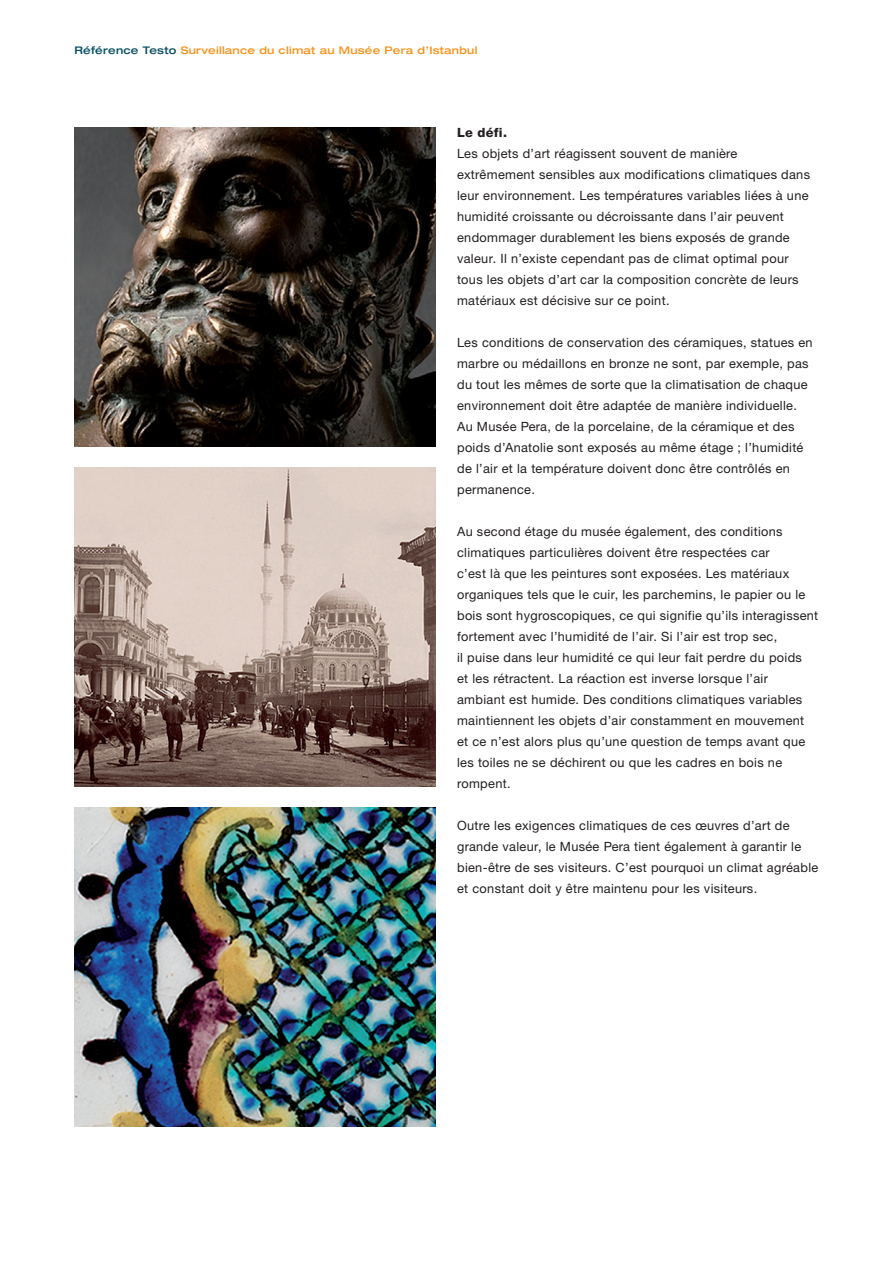
<style>
.page{position:relative;width:893px;height:1263px;background:#fff}
.page>*{position:absolute;margin:0;border:0;box-sizing:border-box;transform-origin:0 0}
.t1{font:12.75px/21px "Helvetica Neue LTW1 G";letter-spacing:.025em;color:#231f20}
.t2{font:800 12.75px "Helvetica Neue LTW1 G";letter-spacing:.025em;color:#231f20}
.t3{font:500 expanded 10.5px "Helvetica Neue LTW1 G";letter-spacing:.025em;color:#f7931d}
.s1{color:#074f64}
</style>
<div class="page">
<img style="left:74px;top:468px;width:362px;height:319px">
<img style="left:74px;top:128px;width:362px;height:318px">
<img style="left:74px;top:808px;width:362px;height:319px">
<p class="t3" style="left:74px;top:43px;width:405px"><span class="s1">Référence Testo</span> Surveillance du climat au Musée Pera d’Istanbul</p>
<p class="t2" style="left:457px;top:125px;width:51px">Le défi.</p>
<p class="t1" style="left:457px;top:143px;width:354px">Les objets d’art réagissent souvent de manière extrêmement sensibles aux modifications climatiques dans leur environnement. Les températures variables liées à une humidité croissante ou décroissante dans l’air peuvent endommager durablement les biens exposés de grande valeur. Il n’existe cependant pas de climat optimal pour tous les objets d’art car la composition concrète de leurs matériaux est décisive sur ce point.</p>
<p class="t1" style="left:457px;top:332px;width:357px">Les conditions de conservation des céramiques, statues en marbre ou médaillons en bronze ne sont, par exemple, pas du tout les mêmes de sorte que la climatisation de chaque environnement doit être adaptée de manière individuelle.<br>Au Musée Pera, de la porcelaine, de la céramique et des poids d’Anatolie sont exposés au même étage ; l’humidité de l’air et la température doivent donc être contrôlés en permanence.</p>
<p class="t1" style="left:457px;top:521px;width:363px">Au second étage du musée également, des conditions climatiques particulières doivent être respectées car<br>c’est là que les peintures sont exposées. Les matériaux organiques tels que le cuir, les parchemins, le papier ou le bois sont hygroscopiques, ce qui signifie qu’ils interagissent fortement avec l’humidité de l’air. Si l’air est trop sec,<br>il puise dans leur humidité ce qui leur fait perdre du poids<br>et les rétractent. La réaction est inverse lorsque l’air ambiant est humide. Des conditions climatiques variables maintiennent les objets d’air constamment en mouvement et ce n’est alors plus qu’une question de temps avant que les toiles ne se déchirent ou que les cadres en bois ne rompent.</p>
<p class="t1" style="left:457px;top:815px;width:363px">Outre les exigences climatiques de ces œuvres d’art de grande valeur, le Musée Pera tient également à garantir le bien-être de ses visiteurs. C’est pourquoi un climat agréable et constant doit y être maintenu pour les visiteurs.</p>
</div>
